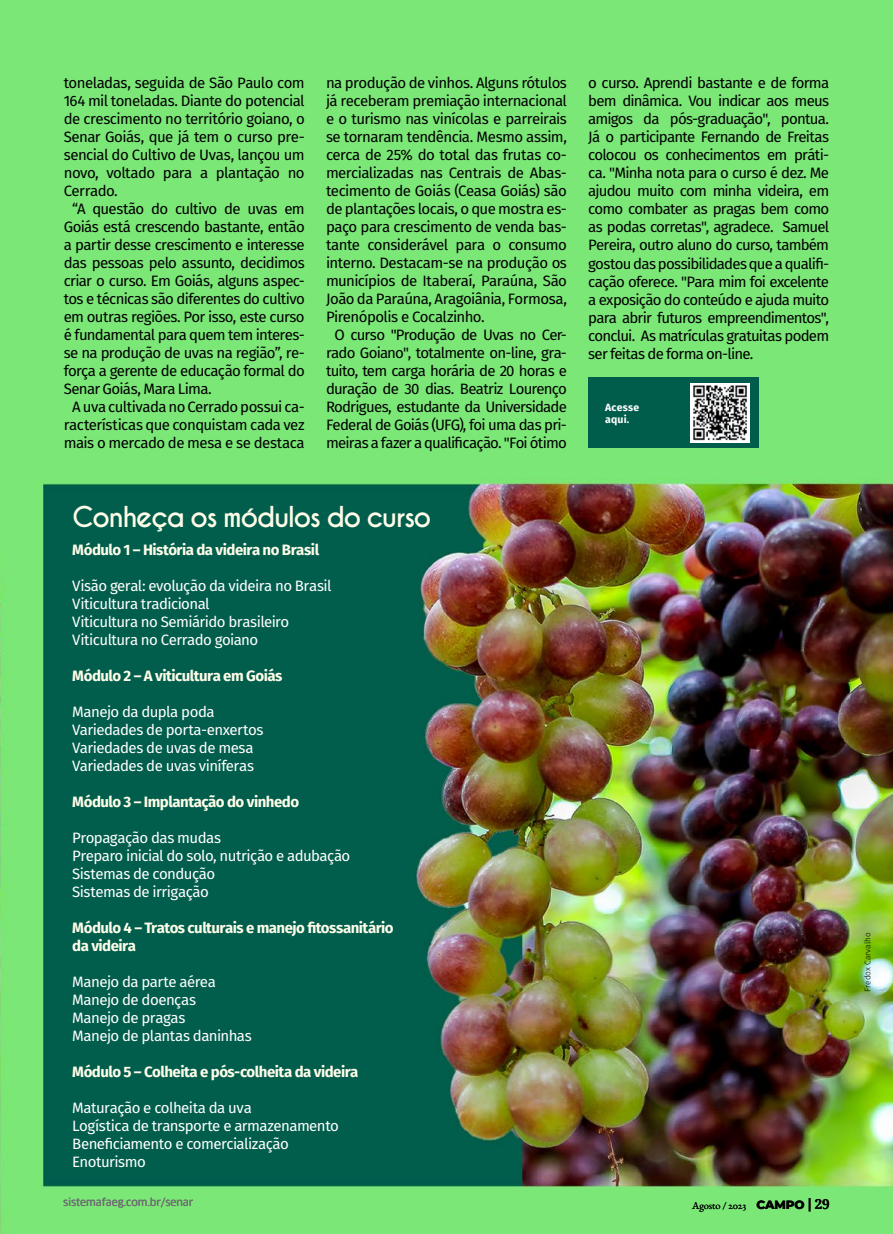
<style>
.page{position:relative;width:893px;height:1234px;background:#fff}
.page>*{position:absolute;margin:0;border:0;box-sizing:border-box;transform-origin:0 0}
.t1{font:700 27px "Caviar Dreams";letter-spacing:-.045em;color:#fffde9}
.t2{font:15px/18px "Fira Sans";letter-spacing:-.04em;color:#000;text-align:justify}
.t3{font:15px/18px "Fira Sans";letter-spacing:-.035em;color:#fff}
.t4{font:700 15px/18px "Fira Sans";letter-spacing:-.035em;color:#fffde9}
.t5{font:10.5px "Clan OSF News";letter-spacing:-.01em;color:#6d6e71}
.t6{font:10.5px "EB Garamond 12";letter-spacing:-.01em;color:#000}
.t7{font:700 10.5px/12px "Fira Sans";letter-spacing:.02em;color:#fff}
.t8{font:300 8.25px "Fira Sans";color:#000}
.s1{font-family:"Montserrat";font-weight:800;font-size:12px}
.s2{font-family:"Clan OSF";font-weight:700;font-size:13.5px}
.s3{font-family:"Droid Serif";font-weight:700;font-size:13.5px}
</style>
<div class="page">
<img style="left:0;top:0;width:893px;height:1233px">
<div style="left:588px;top:377px;width:171px;height:71px;background:#005d4b"></div>
<img style="left:690px;top:383px;width:60px;height:59px">
<p class="t2" style="left:64px;top:73px;width:242px">toneladas, seguida de São Paulo com</p>
<p class="t2" style="left:64px;top:91px;width:242px">164 mil toneladas. Diante do potencial</p>
<p class="t2" style="left:64px;top:109px;width:242px">de crescimento no território goiano, o</p>
<p class="t2" style="left:64px;top:127px;width:242px">Senar Goiás, que já tem o curso pre-</p>
<p class="t2" style="left:64px;top:145px;width:242px">sencial do Cultivo de Uvas, lançou um</p>
<p class="t2" style="left:64px;top:163px;width:242px">novo, voltado para a plantação no</p>
<p class="t2" style="left:64px;top:181px;width:56px">Cerrado.</p>
<p class="t2" style="left:72px;top:199px;width:234px">“A questão do cultivo de uvas em</p>
<p class="t2" style="left:64px;top:217px;width:242px">Goiás está crescendo bastante, então</p>
<p class="t2" style="left:64px;top:235px;width:242px">a partir desse crescimento e interesse</p>
<p class="t2" style="left:64px;top:253px;width:242px">das pessoas pelo assunto, decidimos</p>
<p class="t2" style="left:64px;top:271px;width:242px">criar o curso. Em Goiás, alguns aspec-</p>
<p class="t2" style="left:64px;top:289px;width:242px">tos e técnicas são diferentes do cultivo</p>
<p class="t2" style="left:64px;top:307px;width:242px">em outras regiões. Por isso, este curso</p>
<p class="t2" style="left:64px;top:325px;width:242px">é fundamental para quem tem interes-</p>
<p class="t2" style="left:64px;top:343px;width:242px">se na produção de uvas na região”, re-</p>
<p class="t2" style="left:64px;top:361px;width:242px">força a gerente de educação formal do</p>
<p class="t2" style="left:64px;top:379px;width:149px">Senar Goiás, Mara Lima.</p>
<p class="t2" style="left:72px;top:397px;width:234px">A uva cultivada no Cerrado possui ca-</p>
<p class="t2" style="left:64px;top:415px;width:242px">racterísticas que conquistam cada vez</p>
<p class="t2" style="left:64px;top:433px;width:242px">mais o mercado de mesa e se destaca</p>
<p class="t2" style="left:326px;top:73px;width:242px">na produção de vinhos. Alguns rótulos</p>
<p class="t2" style="left:326px;top:91px;width:242px">já receberam premiação internacional</p>
<p class="t2" style="left:326px;top:109px;width:242px">e o turismo nas vinícolas e parreirais</p>
<p class="t2" style="left:326px;top:127px;width:242px">se tornaram tendência. Mesmo assim,</p>
<p class="t2" style="left:326px;top:145px;width:242px">cerca de 25% do total das frutas co-</p>
<p class="t2" style="left:326px;top:163px;width:242px">mercializadas nas Centrais de Abas-</p>
<p class="t2" style="left:326px;top:181px;width:242px">tecimento de Goiás (Ceasa Goiás) são</p>
<p class="t2" style="left:326px;top:199px;width:242px">de plantações locais, o que mostra es-</p>
<p class="t2" style="left:326px;top:217px;width:242px">paço para crescimento de venda bas-</p>
<p class="t2" style="left:326px;top:235px;width:242px">tante considerável para o consumo</p>
<p class="t2" style="left:326px;top:253px;width:242px">interno. Destacam-se na produção os</p>
<p class="t2" style="left:326px;top:271px;width:242px">municípios de Itaberaí, Paraúna, São</p>
<p class="t2" style="left:326px;top:289px;width:242px">João da Paraúna, Aragoiânia, Formosa,</p>
<p class="t2" style="left:326px;top:307px;width:160px">Pirenópolis e Cocalzinho.</p>
<p class="t2" style="left:334px;top:325px;width:234px">O curso "Produção de Uvas no Cer-</p>
<p class="t2" style="left:326px;top:343px;width:242px">rado Goiano", totalmente on-line, gra-</p>
<p class="t2" style="left:326px;top:361px;width:242px">tuito, tem carga horária de 20 horas e</p>
<p class="t2" style="left:326px;top:379px;width:242px">duração de 30 dias. Beatriz Lourenço</p>
<p class="t2" style="left:326px;top:397px;width:242px">Rodrigues, estudante da Universidade</p>
<p class="t2" style="left:326px;top:415px;width:242px">Federal de Goiás (UFG), foi uma das pri-</p>
<p class="t2" style="left:326px;top:433px;width:242px">meiras a fazer a qualificação. "Foi ótimo</p>
<h1 class="t1" style="left:72px;top:500px;width:361px">Conheça os módulos do curso</h1>
<p class="t4" style="left:72px;top:539px;width:248px">Módulo 1 – História da videira no Brasil</p>
<p class="t3" style="left:72px;top:576px;width:261px">Visão geral: evolução da videira no Brasil Viticultura tradicional<br>Viticultura no Semiárido brasileiro Viticultura no Cerrado goiano</p>
<p class="t4" style="left:72px;top:665px;width:212px">Módulo 2 – A viticultura em Goiás</p>
<p class="t3" style="left:72px;top:702px;width:193px">Manejo da dupla poda<br>Variedades de porta-enxertos<br>Variedades de uvas de mesa<br>Variedades de uvas viníferas</p>
<p class="t4" style="left:72px;top:791px;width:228px">Módulo 3 – Implantação do vinhedo</p>
<p class="t3" style="left:72px;top:828px;width:280px">Propagação das mudas<br>Preparo inicial do solo, nutrição e adubação<br>Sistemas de condução<br>Sistemas de irrigação</p>
<p class="t4" style="left:72px;top:917px;width:323px">Módulo 4 – Tratos culturais e manejo fitossanitário da videira</p>
<p class="t3" style="left:72px;top:972px;width:181px">Manejo da parte aérea<br>Manejo de doenças<br>Manejo de pragas<br>Manejo de plantas daninhas</p>
<p class="t4" style="left:72px;top:1061px;width:288px">Módulo 5 – Colheita e pós-colheita da videira</p>
<p class="t3" style="left:72px;top:1098px;width:268px">Maturação e colheita da uva<br>Logística de transporte e armazenamento<br>Beneficiamento e comercialização<br>Enoturismo</p>
<p class="t2" style="left:588px;top:74px;width:242px">o curso. Aprendi bastante e de forma bem dinâmica. Vou indicar aos meus amigos da pós-graduação", pontua.<br>Já o participante Fernando de Freitas colocou os conhecimentos em práti&shy;ca. "Minha nota para o curso é dez. Me ajudou muito com minha videira, em como combater as pragas bem como as podas corretas", agradece. Samuel Pereira, outro aluno do curso, também gostou das possibilidades que a qualifi&shy;cação oferece. "Para mim foi excelente a exposição do conteúdo e ajuda muito para abrir futuros empreendimentos", conclui. As matrículas gratuitas podem ser feitas de forma on-line.</p>
<p class="t7" style="left:605px;top:400px;width:36px">Acesse aqui.</p>
<p class="t5" style="left:63px;top:1195px;width:132px">sistemafaeg.com.br/senar</p>
<p class="t6" style="left:692px;top:1198px;width:139px">Agosto / 2023 <span class="s1">CAMPO</span> <span class="s2">|</span> <span class="s3">29</span></p>
<p class="t8" style="left:862px;top:991px;width:60px;rotate:-90deg">Fredox Carvalho</p>
</div>
